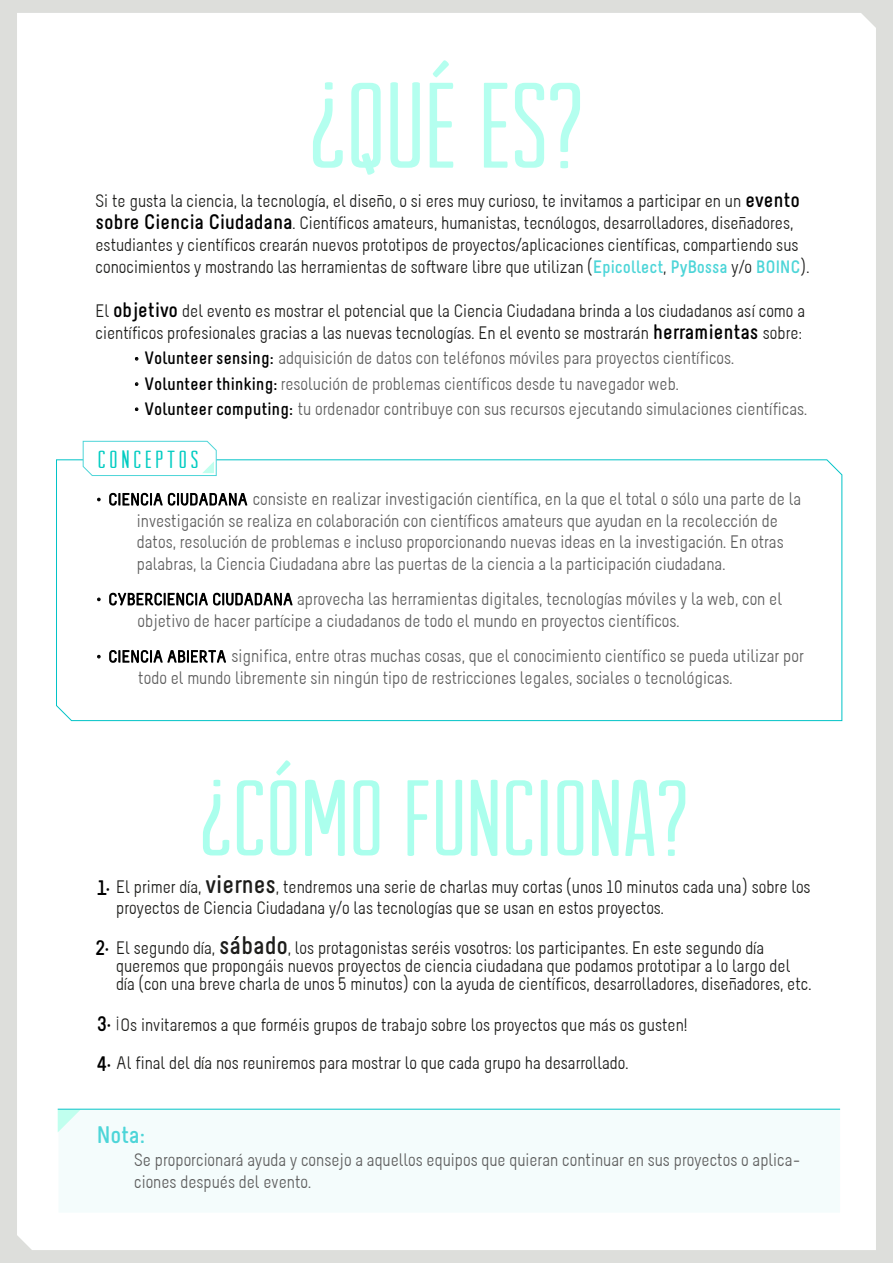
<style>
.page{position:relative;width:893px;height:1263px;background:#dddedb}
.page>*{position:absolute;margin:0;border:0;box-sizing:border-box;transform-origin:0 0}
.t1{font:122.25px "Arvil Sans";color:#a2ffeb}
.t2{font:108.15px "Arvil Sans";color:#a2ffeb}
.t3{font:25.2px "Arvil Sans";letter-spacing:.15em;color:#02ccc2}
.t4{font:700 24px "Melbourne";color:#4dd5d8}
.t5{font:700 21px/39.6px "Melbourne";color:#000}
.t6{font:18px/21.9px "Melbourne";color:#1d1d1b}
.t7{font:18px/21.6px "Melbourne";color:#5e5e5e}
.s1{font-weight:700;font-size:21px;color:#000}
.s2{font-weight:700;color:#4dd5d8}
.s3{font-family:"Myriad Pro";font-size:21px;color:#000}
.s4{font-weight:700;color:#000}
.s5{font-size:16.5px;color:#000}
.s6{font-weight:700;font-size:25.5px}
.s7{font-family:"Myriad Pro";font-weight:400}
</style>
<div class="page">
<div style="left:17px;top:13px;width:859px;height:1237px;background:#fff"></div>
<svg style="left:135px;top:382px;width:3px;height:4px"></svg>
<svg style="left:135px;top:407px;width:3px;height:4px"></svg>
<div style="left:56px;top:459px;width:787px;height:262px;background:#fff"></div>
<svg style="left:82px;top:441px;width:135px;height:35px;background:#f2fcfc"></svg>
<svg style="left:109px;top:588px;width:184px;height:22px;background:#bcbcbc"></svg>
<svg style="left:109px;top:645px;width:117px;height:22px;background:#bdbdbd"></svg>
<div style="left:57px;top:1108px;width:785px;height:106px;background:#f4fcfc;border:2px solid #fff"></div>
<svg style="left:58px;top:1110px;width:23px;height:22px"></svg>
<hr style="left:58px;top:1109px;width:782px;height:1px;background:#00c3c7">
<svg style="left:109px;top:488px;width:139px;height:22px;background:#bcbcbc"></svg>
<svg style="left:234px;top:935px;width:5px;height:5px"></svg>
<h1 class="t1" style="left:309px;top:58px;width:276px">¿QUÉ ES?</h1>
<p class="t6" style="left:96px;top:190px;width:715px">Si te gusta la ciencia, la tecnología, el diseño, o si eres muy curioso, te invitamos a participar en un <span class="s1">evento sobre Ciencia Ciudadana</span>. Científicos amateurs, humanistas, tecnólogos, desarrolladores, diseñadores, estudiantes y científicos crearán nuevos prototipos de proyectos/aplicaciones científicas, compartiendo sus conocimientos y mostrando las herramientas de software libre que utilizan (<span class="s2">Epicollect</span>, <span class="s2">PyBossa</span> y/o <span class="s2">BOINC</span>).</p>
<p class="t6" style="left:96px;top:299px;width:711px;line-height:22.5px">El <span class="s1">objetivo</span> del evento es mostrar el potencial que la Ciencia Ciudadana brinda a los ciudadanos así como a científicos profesionales gracias a las nuevas tecnologías. En el evento se mostrarán <span class="s1">herramientas</span> sobre:</p>
<p class="t7" style="left:135px;top:346px;width:674px;line-height:25.2px"><span class="s3">·</span> <span class="s4">Volunteer sensing:</span> adquisición de datos con teléfonos móviles para proyectos científicos.<br><span class="s3">·</span> <span class="s4">Volunteer thinking:</span> resolución de problemas científicos desde tu navegador web.<br><span class="s3">·</span> <span class="s4">Volunteer computing:</span> tu ordenador contribuye con sus recursos ejecutando simulaciones científicas.</p>
<h3 class="t3" style="left:98px;top:446px;width:102px">CONCEPTOS</h3>
<p class="t7" style="left:137px;top:488px;width:666px;text-indent:-40px"><span class="s3">·</span> <span class="s5">CIENCIA CIUDADANA</span> consiste en realizar investigación científica, en la que el total o sólo una parte de la investigación se realiza en colaboración con científicos amateurs que ayudan en la recolección de datos, resolución de problemas e incluso proporcionando nuevas ideas en la investigación. En otras palabras, la Ciencia Ciudadana abre las puertas de la ciencia a la participación ciudadana.</p>
<p class="t7" style="left:137px;top:588px;width:646px;text-indent:-41px"><span class="s3">·</span> <span class="s5">CYBERCIENCIA CIUDADANA</span> aprovecha las herramientas digitales, tecnologías móviles y la web, con el objetivo de hacer partícipe a ciudadanos de todo el mundo en proyectos científicos.</p>
<p class="t7" style="left:138px;top:645px;width:667px;text-indent:-42px"><span class="s3">·</span> <span class="s5">CIENCIA ABIERTA</span> significa, entre otras muchas cosas, que el conocimiento científico se pueda utilizar por todo el mundo libremente sin ningún tipo de restricciones legales, sociales o tecnológicas.</p>
<h2 class="t2" style="left:200px;top:759px;width:490px">¿CÓMO FUNCIONA?</h2>
<p class="t6" style="left:116px;top:876px;width:696px">El primer día, <span class="s6">viernes</span>, tendremos una serie de charlas muy cortas (unos 10 minutos cada una) sobre los proyectos de Ciencia Ciudadana y/o las tecnologías que se usan en estos proyectos.</p>
<p class="t6" style="left:116px;top:939px;width:697px;line-height:18px">El segundo día, <span class="s6">sabado</span>, los protagonistas seréis vosotros: los participantes. En este segundo día queremos que propongáis nuevos proyectos de ciencia ciudadana que podamos prototipar a lo largo del día (con una breve charla de unos 5 minutos) con la ayuda de científicos, desarrolladores, diseñadores, etc.</p>
<p class="t6" style="left:115px;top:1005px;width:574px;line-height:38.7px"><sup>¡</sup>Os invitaremos a que forméis grupos de trabajo sobre los proyectos que más os gusten!<br>Al final del día nos reuniremos para mostrar lo que cada grupo ha desarrollado.</p>
<p class="t5" style="left:97px;top:868px;width:15px">1<span class="s7">·</span></p>
<p class="t5" style="left:95px;top:928px;width:16px">2<span class="s7">·</span></p>
<p class="t5" style="left:97px;top:1004px;width:16px">3<span class="s7">·<br></span>4<span class="s7">·</span></p>
<h3 class="t4" style="left:96px;top:1122px;width:50px">Nota:</h3>
<p class="t7" style="left:134px;top:1150px;width:668px">Se proporcionará ayuda y consejo a aquellos equipos que quieran continuar en sus proyectos o aplica&shy;ciones después del evento.</p>
</div>
